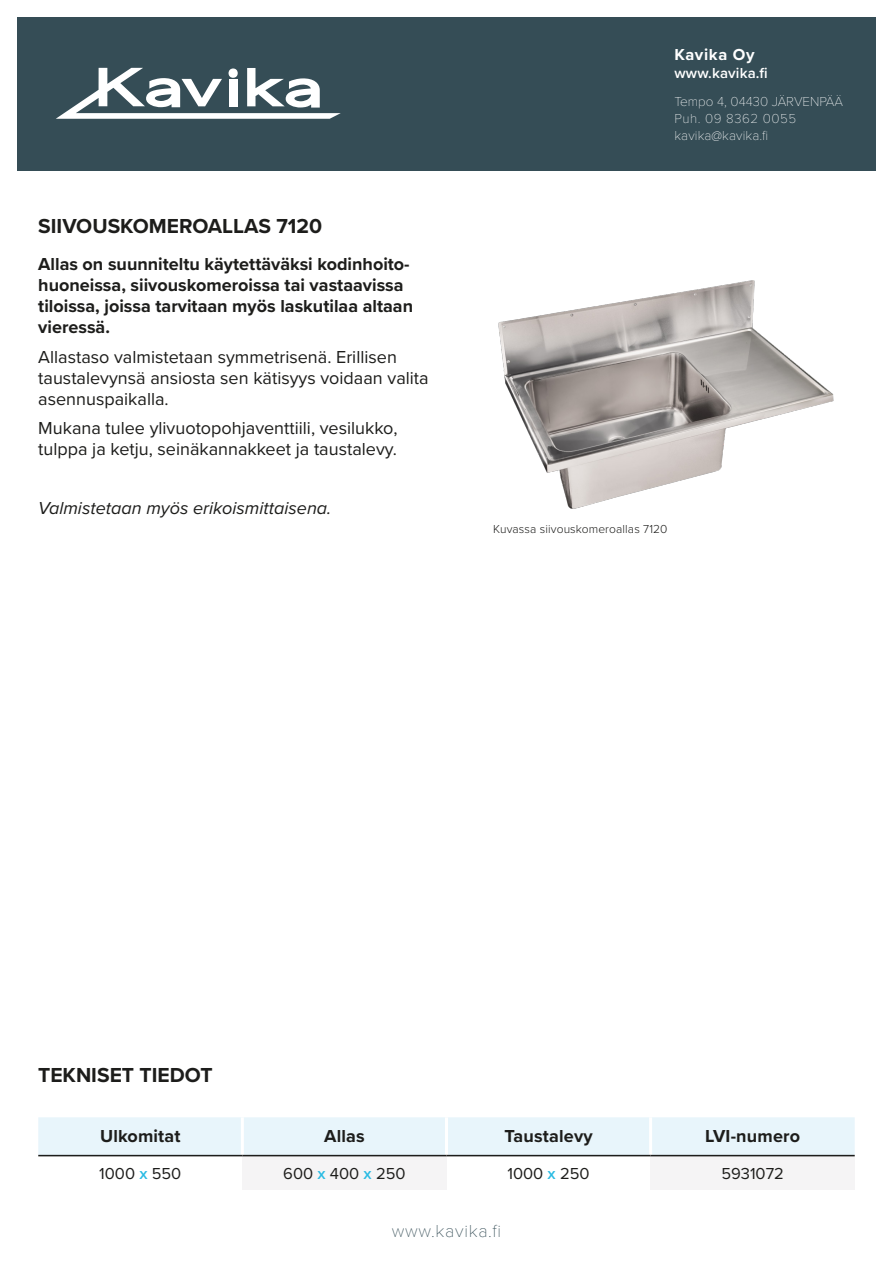
<style>
.page{position:relative;width:893px;height:1263px;background:#fff}
.page>*{position:absolute;margin:0;border:0;box-sizing:border-box;transform-origin:0 0}
.Tuoteotsikko{font:700 21px "Proxima Nova";color:#1d1d1b}
.Taulukko_otsikko{font:700 21px "Proxima Nova";color:#1d1d1b}
.Tuoteteksti{font:18px/21px "Proxima Nova";color:#1d1d1b}
.Tuoteteksti-2{font:700 18px/21px "Proxima Nova";color:#1d1d1b}
.Tuoteteksti-3{font:italic 18px "Proxima Nova";color:#1d1d1b}
.Taulukko_1-rivi{font:700 18px "Proxima Nova";letter-spacing:.01em;color:#1d1d1b}
.t1{font:100 18px "Proxima Nova T";letter-spacing:.04em;color:#354d56}
.Taulukko_tiedot{font:16.5px "Proxima Nova";color:#1d1d1b}
.t2{font:700 16.5px "Proxima Nova";letter-spacing:.04em;color:#fff}
.t3{font:600 15px "Proxima Nova";letter-spacing:.01em;color:#fff}
.t4{font:100 13.5px/17.2px "Proxima Nova T";letter-spacing:.01em;color:#fff}
.t5{font:300 12px "Proxima Nova";letter-spacing:.01em;color:#1d1d1b}
.s1{font-weight:600;color:#2bbbe3}
</style>
<div class="page">
<img style="left:498px;top:280px;width:336px;height:229px">
<div style="left:38px;top:1117px;width:817px;height:38px;background:#e8f5fb"></div>
<div style="left:242px;top:1155px;width:204px;height:34px;background:#f5f4f5"></div>
<div style="left:651px;top:1155px;width:204px;height:34px;background:#f5f4f5"></div>
<hr style="left:241px;top:1117px;width:3px;height:38px;background:#fff">
<hr style="left:38px;top:1155px;width:204px;height:1px;background:#1d1d1b">
<hr style="left:445px;top:1117px;width:3px;height:38px;background:#fff">
<hr style="left:242px;top:1155px;width:204px;height:1px;background:#1d1d1b">
<hr style="left:649px;top:1117px;width:3px;height:38px;background:#fff">
<hr style="left:446px;top:1155px;width:205px;height:1px;background:#1d1d1b">
<hr style="left:651px;top:1155px;width:204px;height:1px;background:#1d1d1b">
<div style="left:17px;top:17px;width:859px;height:153px;background:#354d56"></div>
<svg style="left:56px;top:68px;width:285px;height:51px"></svg>
<p class="Tuoteotsikko" style="left:38px;top:211px;width:285px">SIIVOUSKOMEROALLAS 7120</p>
<p class="Tuoteteksti-2" style="left:38px;top:253px;width:376px">Allas on suunniteltu käytettäväksi kodinhoito&shy;huoneissa, siivouskomeroissa tai vastaavissa tiloissa, joissa tarvitaan myös laskutilaa altaan vieressä.</p>
<p class="Tuoteteksti" style="left:38px;top:345px;width:392px">Allastaso valmistetaan symmetrisenä. Erillisen taustalevynsä ansiosta sen kätisyys voidaan valita asennuspaikalla.</p>
<p class="Tuoteteksti" style="left:38px;top:417px;width:361px">Mukana tulee ylivuotopohjaventtiili, vesilukko, tulppa ja ketju, seinäkannakkeet ja taustalevy.</p>
<p class="Tuoteteksti-3" style="left:38px;top:495px;width:295px">Valmistetaan myös erikoismittaisena.</p>
<p class="t2" style="left:674px;top:42px;width:82px">Kavika Oy</p>
<p class="t3" style="left:674px;top:62px;width:95px">www.kavika.fi</p>
<p class="t4" style="left:674px;top:92px;width:170px">Tempo 4, 04430 JÄRVENPÄÄ<br>Puh. 09 8362 0055 kavika@kavika.fi</p>
<p class="t5" style="left:493px;top:520px;width:176px">Kuvassa siivouskomeroallas 7120</p>
<p class="Taulukko_otsikko" style="left:38px;top:1059px;width:176px">TEKNISET TIEDOT</p>
<p class="Taulukko_1-rivi" style="left:100px;top:1123px;width:82px">Ulkomitat</p>
<p class="Taulukko_1-rivi" style="left:324px;top:1123px;width:42px">Allas</p>
<p class="Taulukko_1-rivi" style="left:504px;top:1123px;width:90px">Taustalevy</p>
<p class="Taulukko_1-rivi" style="left:705px;top:1123px;width:97px">LVI-numero</p>
<p class="Taulukko_tiedot" style="left:99px;top:1161px;width:84px">1000 <span class="s1">x</span> 550</p>
<p class="Taulukko_tiedot" style="left:283px;top:1161px;width:124px">600 <span class="s1">x</span> 400 <span class="s1">x</span> 250</p>
<p class="Taulukko_tiedot" style="left:507px;top:1161px;width:84px">1000 <span class="s1">x</span> 250</p>
<p class="Taulukko_tiedot" style="left:721px;top:1161px;width:64px">5931072</p>
<p class="t1" style="left:392px;top:1217px;width:111px">www.kavika.fi</p>
</div>
